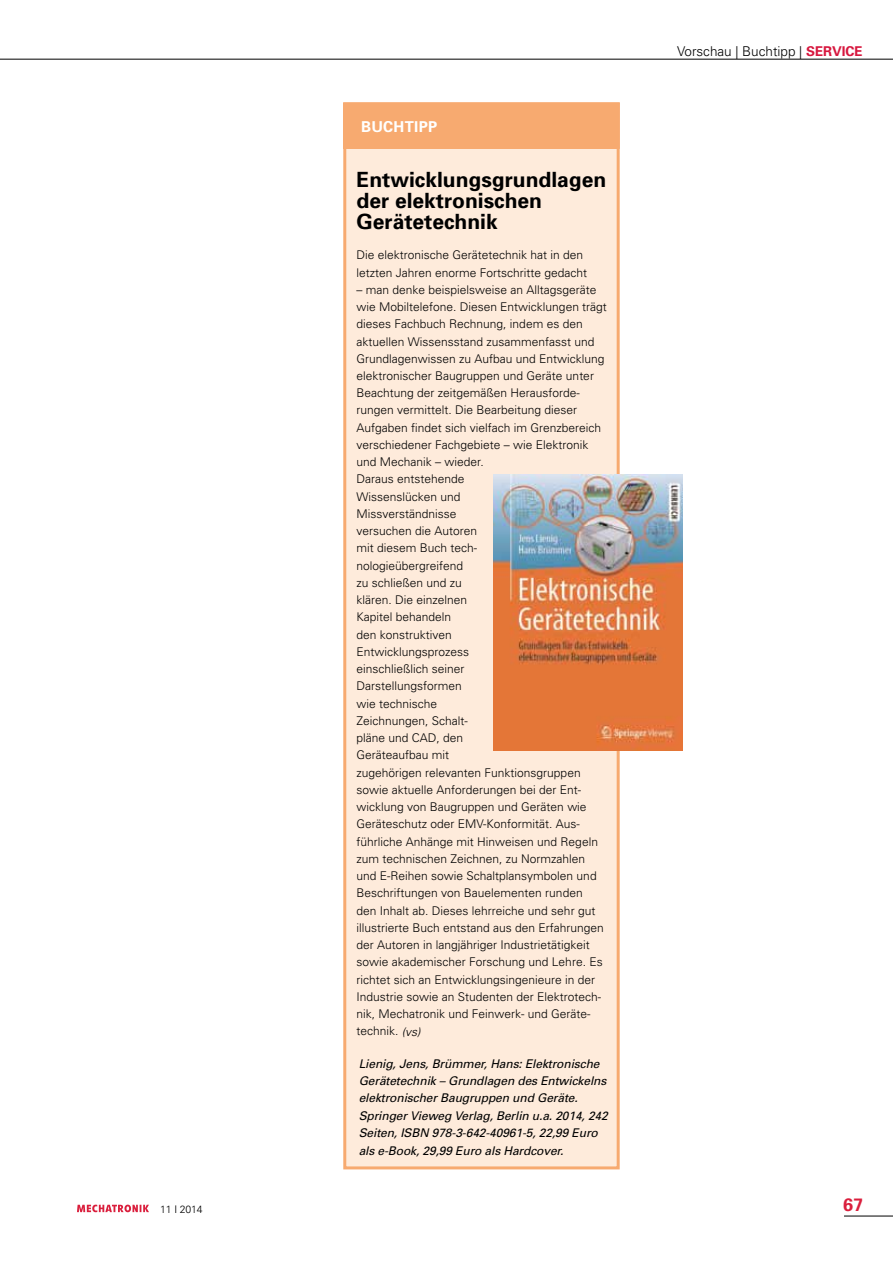
<style>
.page{position:relative;width:893px;height:1263px;background:#fff}
.page>*{position:absolute;margin:0;border:0;box-sizing:border-box;transform-origin:0 0}
.t1{font:700 21px/21px "Univers";color:#000}
.t2{font:700 18px "Univers";color:#da1f3d}
.t3{font:700 15px "Univers";letter-spacing:.02em;color:#fff}
.t4{font:300 13.5px "Univers";color:#000}
.t5{font:300 12px/17.2px "Univers";color:#000}
.t6{font:italic 12px/17.4px "Univers";letter-spacing:-.01em;color:#000}
.t7{font:300 10.5px "Univers";letter-spacing:-.01em;color:#000}
.s1{font-style:italic}
.s2{font-size:17.85px}
.s3{font-weight:700;color:#d7173e}
.s4{font-weight:400}
</style>
<div class="page">
<hr style="left:0;top:59px;width:893px;height:1px;background:#000">
<svg style="left:77px;top:1204px;width:72px;height:8px"></svg>
<hr style="left:844px;top:1216px;width:49px;height:1px;background:#000">
<div style="left:343px;top:102px;width:277px;height:1067px;background:#feebdb;border:3px solid #f7aa70"></div>
<div style="left:344px;top:103px;width:275px;height:45px;background:#f7aa70"></div>
<div style="left:343px;top:102px;width:277px;height:47px;border:1px solid #f7aa70"></div>
<img style="left:493px;top:474px;width:189px;height:276px">
<p class="t3" style="left:361px;top:117px;width:78px">Buchtipp</p>
<h1 class="t1" style="left:357px;top:169px;width:251px">Entwicklungsgrundlagen der elektronischen<br>Gerätetechnik</h1>
<p class="t5" style="left:357px;top:246px;width:232px">Die elektronische Gerätetechnik hat in den letzten Jahren enorme Fortschritte gedacht</p>
<p class="t5" style="left:357px;top:281px;width:252px">– man denke beispielsweise an Alltagsgeräte wie Mobiltelefone. Diesen Entwicklungen trägt dieses Fachbuch Rechnung, indem es den aktuellen Wissensstand zusammenfasst und Grundlagenwissen zu Aufbau und Entwicklung elektronischer Baugruppen und Geräte unter Beachtung der zeitgemäßen Herausforde&shy;rungen vermittelt. Die Bearbeitung dieser Aufgaben findet sich vielfach im Grenzbereich verschiedener Fachgebiete – wie Elektronik und Mechanik – wieder.<br>Daraus entstehende<br>Wissenslücken und<br>Missverständnisse<br>versuchen die Autoren<br>mit diesem Buch tech-<br>nologieübergreifend<br>zu schließen und zu<br>klären. Die einzelnen<br>Kapitel behandeln<br>den konstruktiven<br>Entwicklungsprozess<br>einschließlich seiner<br>Darstellungsformen<br>wie technische<br>Zeichnungen, Schalt-<br>pläne und CAD, den<br>Geräteaufbau mit<br>zugehörigen relevanten Funktionsgruppen sowie aktuelle Anforderungen bei der Ent&shy;wicklung von Baugruppen und Geräten wie Geräteschutz oder EMV-Konformität. Aus&shy;führliche Anhänge mit Hinweisen und Regeln zum technischen Zeichnen, zu Normzahlen und E-Reihen sowie Schaltplansymbolen und Beschriftungen von Bauelementen runden<br>den Inhalt ab. Dieses lehrreiche und sehr gut illustrierte Buch entstand aus den Erfahrungen der Autoren in langjähriger Industrietätigkeit sowie akademischer Forschung und Lehre. Es richtet sich an Entwicklungsingenieure in der Industrie sowie an Studenten der Elektrotech&shy;nik, Mechatronik und Feinwerk- und Geräte&shy;technik. <span class="s1">(vs)</span></p>
<p class="t6" style="left:359px;top:1054px;width:251px">Lienig, Jens, Brümmer, Hans: Elektronische Gerätetechnik – Grundlagen des Entwickelns elektronischer Baugruppen und Geräte.<br>Springer Vieweg Verlag, Berlin u.a. 2014, 242<br>Seiten, ISBN 978-3-642-40961-5, 22,99 Euro als e-Book, 29,99 Euro als Hardcover.</p>
<p class="t4" style="left:677px;top:43px;width:187px">Vorschau <span class="s2">|</span> Buchtipp <span class="s2">|</span> <span class="s3">Service</span></p>
<p class="t7" style="left:160px;top:1202px;width:44px">11 <span class="s4">|</span> 2014</p>
<h2 class="t2" style="left:843px;top:1193px;width:22px">67</h2>
</div>
